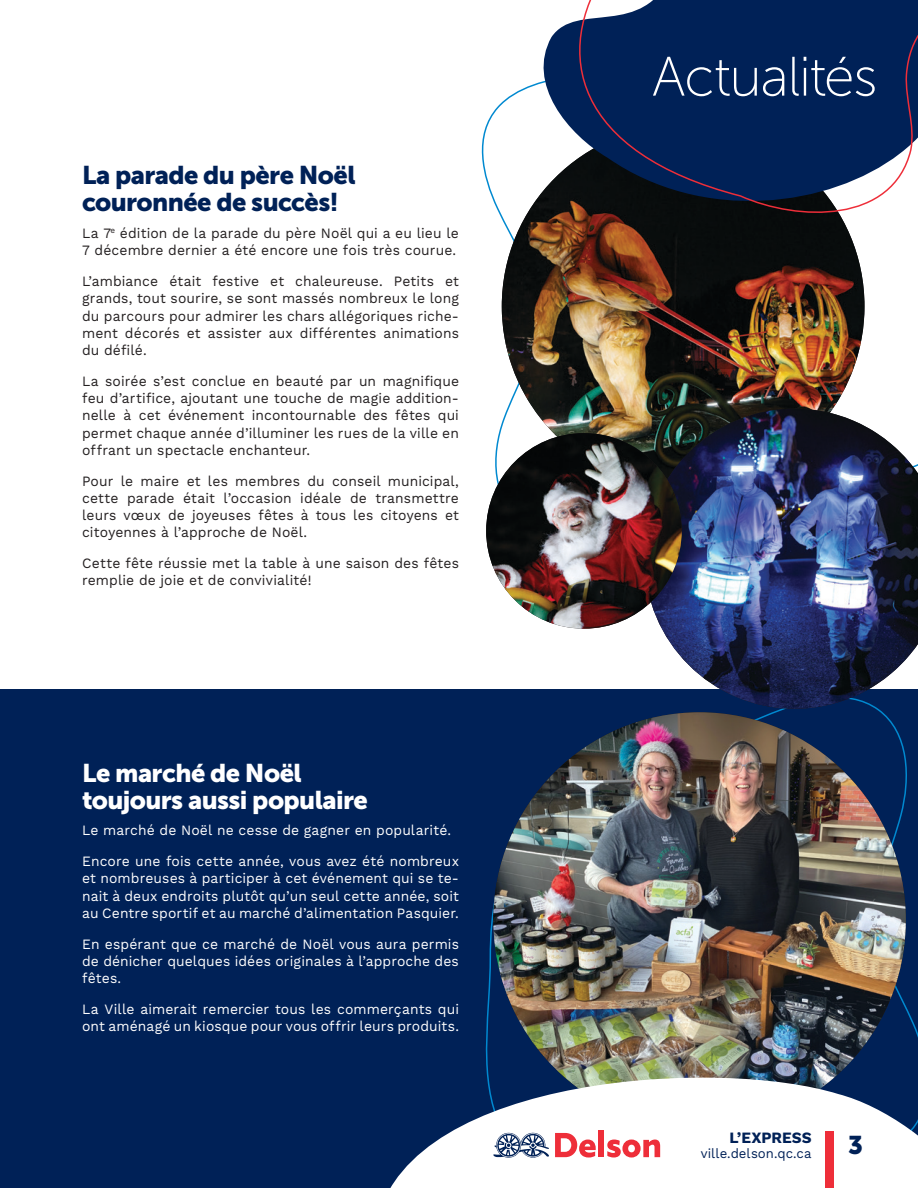
<style>
.page{position:relative;width:918px;height:1188px;background:#fff}
.page>*{position:absolute;margin:0;border:0;box-sizing:border-box;transform-origin:0 0}
.Section{font:55.5px "Museo Sans 100";letter-spacing:-.025em;color:#fff}
.Titre{font:25.5px/27px "Museo Sans 900";letter-spacing:-.025em;color:#002157}
.Titre-2{font:25.5px/27px "Museo Sans 900";letter-spacing:-.025em;color:#fff}
.t1{font:700 15.75px "Work Sans";color:#002157}
.Texte{font:14.25px/17.2px "Work Sans";letter-spacing:.01em;color:#231f20;text-align:justify}
.Texte-2{font:14.25px/17.2px "Work Sans";letter-spacing:.01em;color:#fff;text-align:justify}
.t2{font:13.5px "Work Sans";letter-spacing:.005em;color:#002157}
</style>
<div class="page">
<div style="left:0;top:689px;width:918px;height:499px;background:#002157"></div>
<img style="left:493px;top:712px;width:413px;height:346px">
<img style="left:502px;top:224px;width:363px;height:251px">
<svg style="left:526px;top:224px;width:339px;height:65px;background:#412619"></svg>
<svg style="left:481px;top:0;width:437px;height:224px"></svg>
<img style="left:645px;top:409px;width:273px;height:300px">
<img style="left:486px;top:433px;width:196px;height:196px;border-radius:98px">
<svg style="left:390px;top:1058px;width:528px;height:130px;fill:#fff"></svg>
<div style="left:825px;top:1131px;width:9px;height:57px;background:#ee2e39"></div>
<svg style="left:492px;top:1131px;width:57px;height:28px;background:#a2aec2"></svg>
<svg style="left:555px;top:1133px;width:41px;height:25px"></svg>
<div style="left:599px;top:1131px;width:5px;height:26px;background:#ee2e39"></div>
<svg style="left:607px;top:1140px;width:53px;height:18px"></svg>
<p class="Titre" style="left:82px;top:162px;width:275px">La parade du père Noël couronnée de succès!</p>
<p class="Texte" style="left:82px;top:225px;width:378px">La 7<sup>e</sup> édition de la parade du père Noël qui a eu lieu le<br>7 décembre dernier a été encore une fois très courue.</p>
<p class="Texte" style="left:82px;top:273px;width:378px">L’ambiance était festive et chaleureuse. Petits et grands, tout sourire, se sont massés nombreux le long du parcours pour admirer les chars allégoriques riche&shy;ment décorés et assister aux différentes animations du défilé.</p>
<p class="Texte" style="left:82px;top:373px;width:378px">La soirée s’est conclue en beauté par un magnifique feu d’artifice, ajoutant une touche de magie addition&shy;nelle à cet événement incontournable des fêtes qui permet chaque année d’illuminer les rues de la ville en offrant un spectacle enchanteur.</p>
<p class="Texte" style="left:82px;top:473px;width:378px">Pour le maire et les membres du conseil municipal, cette parade était l’occasion idéale de transmettre leurs vœux de joyeuses fêtes à tous les citoyens et citoyennes à l’approche de Noël.</p>
<p class="Texte" style="left:82px;top:555px;width:378px">Cette fête réussie met la table à une saison des fêtes remplie de joie et de convivialité!</p>
<p class="Titre-2" style="left:82px;top:759px;width:287px">Le marché de Noël toujours aussi populaire</p>
<p class="Texte-2" style="left:82px;top:822px;width:371px">Le marché de Noël ne cesse de gagner en popularité.</p>
<p class="Texte-2" style="left:82px;top:853px;width:378px">Encore une fois cette année, vous avez été nombreux et nombreuses à participer à cet événement qui se te&shy;nait à deux endroits plutôt qu’un seul cette année, soit au Centre sportif et au marché d’alimentation Pasquier.</p>
<p class="Texte-2" style="left:82px;top:936px;width:378px">En espérant que ce marché de Noël vous aura permis de dénicher quelques idées originales à l’approche des fêtes.</p>
<p class="Texte-2" style="left:82px;top:1001px;width:378px">La Ville aimerait remercier tous les commerçants qui ont aménagé un kiosque pour vous offrir leurs produits.</p>
<p class="Section" style="left:652px;top:47px;width:227px">Actualités</p>
<p class="t1" style="left:729px;top:1128px;width:84px">L’EXPRESS</p>
<p class="t2" style="left:701px;top:1145px;width:112px">ville.delson.qc.ca</p>
<h2 class="Titre" style="left:848px;top:1131px;width:16px">3</h2>
</div>
